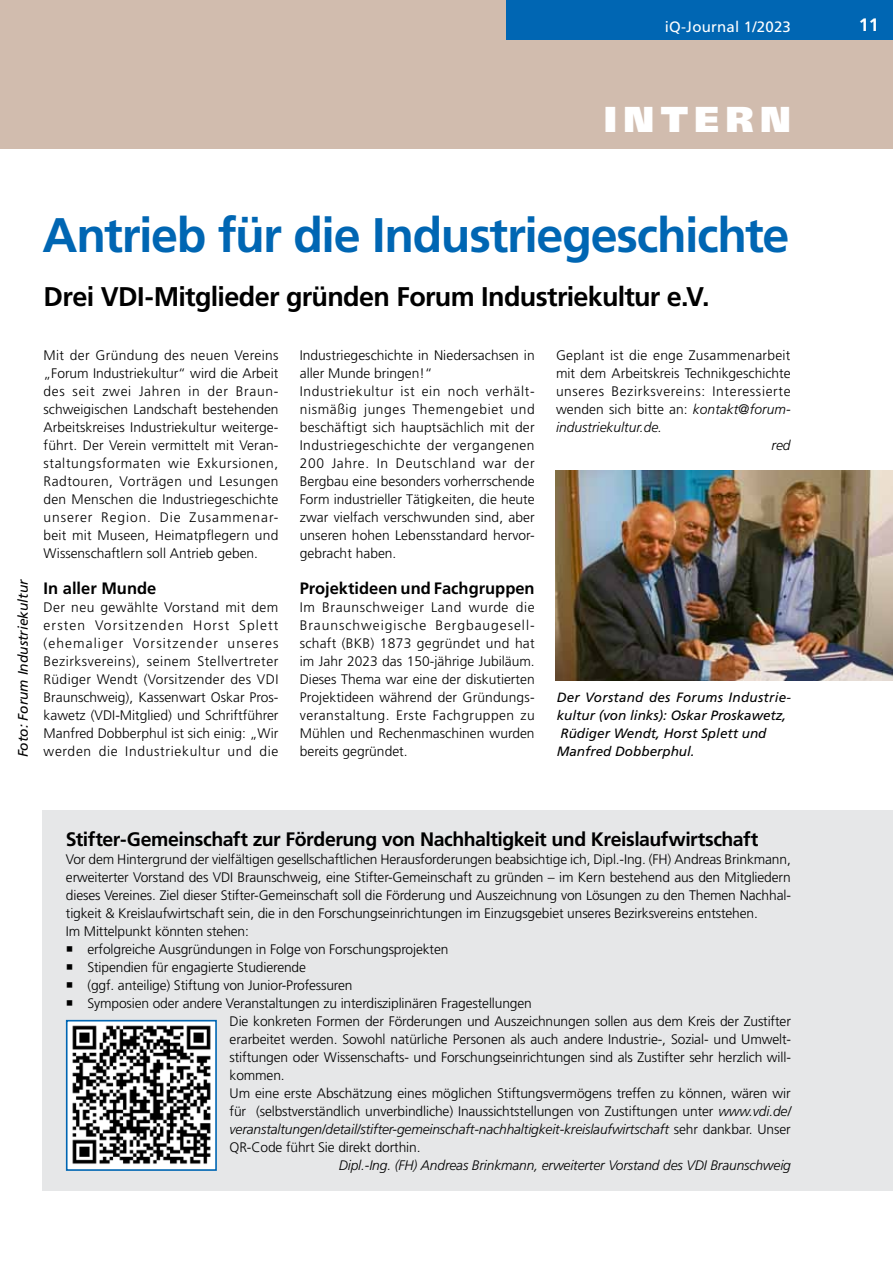
<style>
.page{position:relative;width:893px;height:1263px;background:#fff}
.page>*{position:absolute;margin:0;border:0;box-sizing:border-box;transform-origin:0 0}
.t1{font:700 48.45px "Frutiger";letter-spacing:-.03em;color:#0066b3}
.t2{font:900 36px "Frutiger";letter-spacing:.18em;color:#fff}
.t3{font:700 27px "Frutiger";letter-spacing:-.025em;color:#000}
.t4{font:700 19.5px "Frutiger";letter-spacing:-.025em;color:#000}
.t5{font:700 18px "Frutiger";color:#fff}
.t6{font:700 16.5px "Frutiger";color:#000}
.t7{font:15px "Frutiger";letter-spacing:.015em;color:#fff}
.t8{font:300 13.8px/18px "Frutiger";letter-spacing:-.01em;color:#000;text-align:justify}
.t9{font:italic 300 13.8px "Frutiger";letter-spacing:-.01em;color:#000}
.t10{font:300 13.8px "Frutiger";letter-spacing:.045em;color:#000}
.t11{font:300 13.8px "Frutiger";letter-spacing:.02em;color:#000}
.t12{font:italic 13.8px "Frutiger";color:#000}
.t13{font:italic 13.5px/18px "Frutiger";color:#000}
.s1{font-style:italic}
</style>
<div class="page">
<div style="left:43px;top:810px;width:850px;height:381px;background:#e6e7e8"></div>
<div style="left:0;top:0;width:893px;height:149px;background:#d1bcae"></div>
<div style="left:506px;top:0;width:387px;height:39px;background:#0066b3"></div>
<img style="left:556px;top:471px;width:337px;height:209px">
<img style="left:69px;top:1023px;width:145px;height:145px">
<div style="left:66px;top:1020px;width:151px;height:151px;border:2px solid #0066b3"></div>
<p class="t7" style="left:665px;top:18px;width:128px">iQ-Journal 1/2023</p>
<h3 class="t5" style="left:859px;top:14px;width:22px">11</h3>
<h2 class="t2" style="left:604px;top:97px;width:189px">INTERN</h2>
<p class="t12" style="left:15px;top:757px;width:180px;rotate:-90deg">Foto: Forum Industriekultur</p>
<h1 class="t1" style="left:43px;top:207px;width:748px">Antrieb für die Industriegeschichte</h1>
<h3 class="t3" style="left:44px;top:281px;width:667px">Drei VDI-Mitglieder gründen Forum Industriekultur e.V.</h3>
<p class="t8" style="left:44px;top:346px;width:237px">Mit der Gründung des neuen Vereins „Forum Industriekultur“ wird die Arbeit des seit zwei Jahren in der Braun&shy;schweigischen Landschaft bestehenden Arbeitskreises Industriekultur weiterge&shy;führt. Der Verein vermittelt mit Veran&shy;staltungsformaten wie Exkursionen, Radtouren, Vorträgen und Lesungen den Menschen die Industriegeschichte unserer Region. Die Zusammenar&shy;beit mit Museen, Heimatpflegern und Wissenschaftlern soll Antrieb geben.</p>
<p class="t6" style="left:44px;top:579px;width:114px">In aller Munde</p>
<p class="t8" style="left:44px;top:598px;width:236px">Der neu gewählte Vorstand mit dem ersten Vorsitzenden Horst Splett (ehemaliger Vorsitzender unseres Bezirksvereins), seinem Stellvertreter Rüdiger Wendt (Vorsitzender des VDI Braunschweig), Kassenwart Oskar Pros&shy;kawetz (VDI-Mitglied) und Schriftführer Manfred Dobberphul ist sich einig: „Wir werden die Industriekultur und die</p>
<p class="t8" style="left:300px;top:346px;width:237px;text-align:left">Industriegeschichte in Niedersachsen in aller Munde bringen!“<br>Industriekultur ist ein noch verhält&shy;nismäßig junges Themengebiet und beschäftigt sich hauptsächlich mit der Industriegeschichte der vergangenen 200 Jahre. In Deutschland war der Bergbau eine besonders vorherrschende Form industrieller Tätigkeiten, die heute zwar vielfach verschwunden sind, aber unseren hohen Lebensstandard hervor&shy;gebracht haben.</p>
<p class="t6" style="left:300px;top:579px;width:236px">Projektideen und Fachgruppen</p>
<p class="t8" style="left:300px;top:598px;width:237px">Im Braunschweiger Land wurde die Braunschweigische Bergbaugesell&shy;schaft (BKB) 1873 gegründet und hat im Jahr 2023 das 150-jährige Jubiläum.<br>Dieses Thema war eine der diskutierten Projektideen während der Gründungs&shy;veranstaltung. Erste Fachgruppen zu Mühlen und Rechenmaschinen wurden bereits gegründet.</p>
<p class="t11" style="left:556px;top:347px;width:236px">Geplant ist die enge Zusammenarbeit</p>
<p class="t8" style="left:556px;top:364px;width:236px">mit dem Arbeitskreis Technikgeschichte</p>
<p class="t10" style="left:556px;top:383px;width:236px">unseres Bezirksvereins: Interessierte</p>
<p class="t8" style="left:556px;top:400px;width:236px">wenden sich bitte an: <span class="s1">kontakt@forum-</span></p>
<p class="t9" style="left:556px;top:419px;width:108px">industriekultur.de.</p>
<p class="t9" style="left:771px;top:437px;width:21px">red</p>
<p class="t13" style="left:557px;top:688px;width:236px">Der Vorstand des Forums Industrie&shy;kultur (von links): Oskar Proskawetz,<br>Rüdiger Wendt, Horst Splett und<br>Manfred Dobberphul.</p>
<h3 class="t4" style="left:66px;top:828px;width:694px">Stifter-Gemeinschaft zur Förderung von Nachhaltigkeit und Kreislaufwirtschaft</h3>
<p class="t8" style="left:66px;top:850px;width:727px;text-align:left">Vor dem Hintergrund der vielfältigen gesellschaftlichen Herausforderungen beabsichtige ich, Dipl.-Ing. (FH) Andreas Brinkmann, erweiterter Vorstand des VDI Braunschweig, eine Stifter-Gemeinschaft zu gründen – im Kern bestehend aus den Mitgliedern dieses Vereines. Ziel dieser Stifter-Gemeinschaft soll die Förderung und Auszeichnung von Lösungen zu den Themen Nachhal&shy;tigkeit &amp; Kreislaufwirtschaft sein, die in den Forschungseinrichtungen im Einzugsgebiet unseres Bezirksvereins entstehen.<br>Im Mittelpunkt könnten stehen:</p>
<p class="t8" style="left:66px;top:940px;width:384px">○ erfolgreiche Ausgründungen in Folge von Forschungsprojekten</p>
<p class="t8" style="left:66px;top:958px;width:242px">○ Stipendien für engagierte Studierende</p>
<p class="t8" style="left:66px;top:976px;width:288px">○ (ggf. anteilige) Stiftung von Junior-Professuren</p>
<p class="t8" style="left:230px;top:994px;width:563px;text-align:left;text-indent:-164px">○ Symposien oder andere Veranstaltungen zu interdisziplinären Fragestellungen<br>Die konkreten Formen der Förderungen und Auszeichnungen sollen aus dem Kreis der Zustifter erarbeitet werden. Sowohl natürliche Personen als auch andere Industrie-, Sozial- und Umwelt&shy;stiftungen oder Wissenschafts- und Forschungseinrichtungen sind als Zustifter sehr herzlich will&shy;kommen.<br>Um eine erste Abschätzung eines möglichen Stiftungsvermögens treffen zu können, wären wir für (selbstverständlich unverbindliche) Inaussichtstellungen von Zustiftungen unter <span class="s1">www.vdi.de/ veranstaltungen/detail/stifter-gemeinschaft-nachhaltigkeit-kreislaufwirtschaft</span> sehr dankbar. Unser QR-Code führt Sie direkt dorthin.</p>
<p class="t9" style="left:339px;top:1157px;width:454px">Dipl.-Ing. (FH) Andreas Brinkmann, erweiterter Vorstand des VDI Braunschweig</p>
</div>
